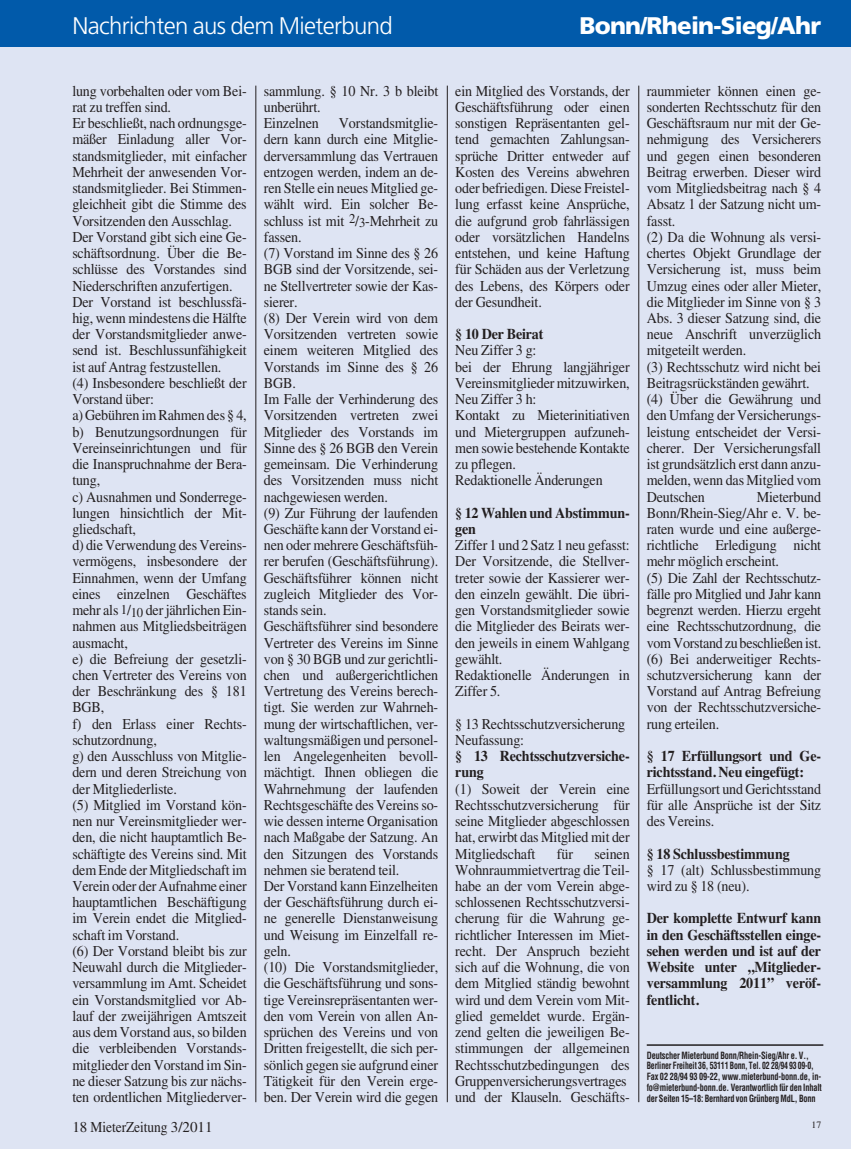
<style>
.page{position:relative;width:851px;height:1149px;background:#fff}
.page>*{position:absolute;margin:0;border:0;box-sizing:border-box;transform-origin:0 0}
.t1{font:300 24px "Frutiger";letter-spacing:-.03em;color:#fff}
.t2{font:900 24px "Frutiger";letter-spacing:-.03em;color:#fff}
.t3{font:15px/16.2px "Times";letter-spacing:-.01em;color:#231f20;scale:.94 1}
.t4{font:700 15px/16.2px "Times";letter-spacing:-.01em;color:#231f20;scale:.94 1}
.t5{font:15px "Times";letter-spacing:-.01em;color:#231f20}
.t6{font:700 condensed 9.75px/10.8px "Helvetica";letter-spacing:-.015em;color:#231f20;scale:.85 1}
.t7{font:9.75px "Times";color:#231f20}
.s1{font-size:13.5px}
</style>
<div class="page">
<div style="left:0;top:47px;width:850px;height:1101px;background:#dee4f3"></div>
<div style="left:0;top:0;width:850px;height:47px;background:#015aaa"></div>
<hr style="left:255px;top:86px;width:1px;height:1015px;background:#231f20">
<hr style="left:447px;top:86px;width:1px;height:1015px;background:#231f20">
<hr style="left:638px;top:86px;width:1px;height:1015px;background:#231f20">
<hr style="left:646px;top:1043px;width:177px;height:2px;background:#231f20">
<h1 class="t1" style="left:72px;top:16px;width:322px">Nachrichten aus dem Mieterbund</h1>
<h1 class="t2" style="left:579px;top:16px;width:243px">Bonn/Rhein-Sieg/Ahr</h1>
<p class="t3" style="left:72px;top:84px;width:187px">lung vorbehalten oder vom Bei&shy;rat zu treffen sind.<br>Er beschließt, nach ordnungsge&shy;mäßer Einladung aller Vor&shy;standsmitglieder, mit einfacher<br>Mehrheit der anwesenden Vor&shy;standsmitglieder. Bei Stimmen&shy;gleichheit gibt die Stimme des<br>Vorsitzenden den Ausschlag.<br>Der Vorstand gibt sich eine Ge&shy;schäftsordnung. Über die Be&shy;schlüsse des Vorstandes sind<br>Niederschriften anzufertigen.<br>Der Vorstand ist beschlussfä&shy;hig, wenn mindestens die Hälfte der Vorstandsmitglieder anwe&shy;send ist. Beschlussunfähigkeit ist auf Antrag festzustellen.<br>(4) Insbesondere beschließt der<br>Vorstand über:<br>a)Gebühren imRahmen des § 4, b) Benutzungsordnungen für<br>Vereinseinrichtungen und für die Inanspruchnahme der Bera&shy;tung,<br>c) Ausnahmen und Sonderrege&shy;lungen hinsichtlich der Mit&shy;gliedschaft,<br>d) die Verwendung des Vereins&shy;vermögens, insbesondere der<br>Einnahmen, wenn der Umfang eines einzelnen Geschäftes mehr als <span class="s1">1</span>/<sub>10</sub> der jährlichen Ein&shy;nahmen aus Mitgliedsbeiträgen ausmacht,<br>e) die Befreiung der gesetzli&shy;chen Vertreter des Vereins von der Beschränkung des § 181<br>BGB,<br>f) den Erlass einer Rechts&shy;schutzordnung,<br>g) den Ausschluss von Mitglie&shy;dern und deren Streichung von der Mitgliederliste.<br>(5) Mitglied im Vorstand kön&shy;nen nur Vereinsmitglieder wer&shy;den, die nicht hauptamtlich Be&shy;schäftigte des Vereins sind. Mit dem Ende der Mitgliedschaft im<br>Verein oder der Aufnahme einer hauptamtlichen Beschäftigung im Verein endet die Mitglied&shy;schaft im Vorstand.<br>(6) Der Vorstand bleibt bis zur<br>Neuwahl durch die Mitglieder&shy;versammlung im Amt. Scheidet ein Vorstandsmitglied vor Ab&shy;lauf der zweijährigen Amtszeit aus dem Vorstand aus, so bilden die verbleibenden Vorstands&shy;mitglieder den Vorstand im Sin&shy;ne dieser Satzung bis zur nächs&shy;ten ordentlichen Mitgliederver-</p>
<p class="t3" style="left:264px;top:84px;width:187px">sammlung. § 10 Nr. 3 b bleibt unberührt.<br>Einzelnen</p>
<p class="t3" style="left:264px;top:117px;width:187px;text-indent:75px">Vorstandsmitglie&shy;dern kann durch eine Mitglie&shy;derversammlung das Vertrauen entzogen werden, indem an de&shy;ren Stelle ein neues Mitglied ge&shy;wählt wird. Ein solcher Be&shy;schluss ist mit <sup>2</sup>/<sub>3</sub>-Mehrheit zu fassen.<br>(7) Vorstand im Sinne des § 26<br>BGB sind der Vorsitzende, sei&shy;ne Stellvertreter sowie der Kas&shy;sierer.<br>(8) Der Verein wird von dem<br>Vorsitzenden vertreten sowie einem weiteren Mitglied des<br>Vorstands im Sinne des § 26<br>BGB.<br>Im Falle der Verhinderung des<br>Vorsitzenden vertreten zwei<br>Mitglieder des Vorstands im<br>Sinne des § 26 BGB den Verein gemeinsam. Die Verhinderung des Vorsitzenden muss nicht nachgewiesen werden.<br>(9) Zur Führung der laufenden<br>Geschäfte kann der Vorstand ei&shy;nen oder mehrere Geschäftsfüh&shy;rer berufen (Geschäftsführung).<br>Geschäftsführer können nicht zugleich Mitglieder des Vor&shy;stands sein.<br>Geschäftsführer sind besondere<br>Vertreter des Vereins im Sinne von § 30 BGB und zur gerichtli&shy;chen und außergerichtlichen<br>Vertretung des Vereins berech&shy;tigt. Sie werden zur Wahrneh&shy;mung der wirtschaftlichen, ver&shy;waltungsmäßigen und personel&shy;len Angelegenheiten bevoll&shy;mächtigt. Ihnen obliegen die<br>Wahrnehmung der laufenden<br>Rechtsgeschäfte des Vereins so&shy;wie dessen interne Organisation nach Maßgabe der Satzung. An den Sitzungen des Vorstands nehmen sie beratend teil.<br>Der Vorstand kann Einzelheiten der Geschäftsführung durch ei&shy;ne generelle Dienstanweisung und Weisung im Einzelfall re&shy;geln.<br>(10) Die Vorstandsmitglieder, die Geschäftsführung und sons&shy;tige Vereinsrepräsentanten wer&shy;den vom Verein von allen An&shy;sprüchen des Vereins und von<br>Dritten freigestellt, die sich per&shy;sönlich gegen sie aufgrund einer<br>Tätigkeit für den Verein erge&shy;ben. Der Verein wird die gegen</p>
<p class="t3" style="left:455px;top:84px;width:187px;text-align:justify">ein Mitglied des Vorstands, der Geschäftsführung oder einen sonstigen Repräsentanten gel&shy;tend gemachten Zahlungsan&shy;sprüche Dritter entweder auf Kosten des Vereins abwehren oder befriedigen. Diese Freistel&shy;lung erfasst keine Ansprüche, die aufgrund grob fahrlässigen oder vorsätzlichen Handelns entstehen, und keine Haftung für Schäden aus der Verletzung des Lebens, des Körpers oder der Gesundheit.</p>
<p class="t4" style="left:455px;top:326px;width:95px">§ 10 Der Beirat</p>
<p class="t3" style="left:455px;top:344px;width:187px">Neu Ziffer 3 g:<br>bei der Ehrung langjähriger<br>Vereinsmitglieder mitzuwirken,<br>Neu Ziffer 3 h:<br>Kontakt zu Mieterinitiativen und Mietergruppen aufzuneh&shy;men sowie bestehende Kontakte zu pflegen.<br>Redaktionelle Änderungen</p>
<p class="t4" style="left:455px;top:504px;width:187px">§ 12 Wahlen und Abstimmun&shy;gen</p>
<p class="t3" style="left:455px;top:538px;width:187px">Ziffer 1 und 2 Satz 1 neu gefasst:<br>Der Vorsitzende, die Stellver&shy;treter sowie der Kassierer wer&shy;den einzeln gewählt. Die übri&shy;gen Vorstandsmitglieder sowie die Mitglieder des Beirats wer&shy;den jeweils in einem Wahlgang gewählt.<br>Redaktionelle Änderungen in<br>Ziffer 5.</p>
<p class="t3" style="left:455px;top:717px;width:182px">§ 13 Rechtsschutzversicherung<br>Neufassung:</p>
<p class="t4" style="left:455px;top:747px;width:187px">§ 13 Rechtsschutzversiche&shy;rung</p>
<p class="t3" style="left:455px;top:781px;width:187px;text-align:justify">(1) Soweit der Verein eine Rechtsschutzversicherung für seine Mitglieder abgeschlossen hat, erwirbt das Mitglied mit der Mitgliedschaft</p>
<p class="t3" style="left:455px;top:846px;width:187px;text-indent:139px">seinen<br>Wohnraummietvertrag die Teil&shy;habe an der vom Verein abge&shy;schlossenen Rechtsschutzversi&shy;cherung für die Wahrung ge&shy;richtlicher Interessen im Miet&shy;recht. Der Anspruch bezieht sich auf die Wohnung, die von dem Mitglied ständig bewohnt wird und dem Verein vom Mit&shy;glied gemeldet wurde. Ergän&shy;zend gelten die jeweiligen Be&shy;stimmungen der allgemeinen<br>Rechtsschutzbedingungen des<br>Gruppenversicherungsvertrages und der Klauseln. Geschäfts-</p>
<p class="t3" style="left:557px;top:846px;width:19px">für</p>
<p class="t3" style="left:646px;top:84px;width:187px">raummieter können einen ge&shy;sonderten Rechtsschutz für den<br>Geschäftsraum nur mit der Ge&shy;nehmigung des Versicherers und gegen einen besonderen<br>Beitrag erwerben. Dieser wird vom Mitgliedsbeitrag nach § 4<br>Absatz 1 der Satzung nicht um&shy;fasst.<br>(2) Da die Wohnung als versi&shy;chertes Objekt Grundlage der<br>Versicherung ist, muss beim<br>Umzug eines oder aller Mieter, die Mitglieder im Sinne von § 3<br>Abs. 3 dieser Satzung sind, die neue Anschrift unverzüglich mitgeteilt werden.<br>(3) Rechtsschutz wird nicht bei<br>Beitragsrückständen gewährt. (4) Über die Gewährung und den Umfang der Versicherungs&shy;leistung entscheidet der Versi&shy;cherer. Der Versicherungsfall ist grundsätzlich erst dann anzu&shy;melden, wenn das Mitglied vom<br>Deutschen</p>
<p class="t3" style="left:646px;top:490px;width:187px;text-indent:110px">Mieterbund<br>Bonn/Rhein-Sieg/Ahr e. V. be&shy;raten wurde und eine außerge&shy;richtliche Erledigung nicht mehr möglich erscheint.<br>(5) Die Zahl der Rechtsschutz&shy;fälle pro Mitglied und Jahr kann begrenzt werden. Hierzu ergeht eine Rechtsschutzordnung, die vomVorstand zu beschließen ist. (6) Bei anderweitiger Rechts&shy;schutzversicherung kann der<br>Vorstand auf Antrag Befreiung von der Rechtsschutzversiche&shy;rung erteilen.</p>
<p class="t4" style="left:646px;top:747px;width:187px">§ 17 Erfüllungsort und Ge&shy;richtsstand. Neu eingefügt:</p>
<p class="t3" style="left:646px;top:781px;width:187px;text-align:justify">Erfüllungsort und Gerichtsstand für alle Ansprüche ist der Sitz des Vereins.</p>
<p class="t4" style="left:646px;top:845px;width:153px">§ 18 Schlussbestimmung</p>
<p class="t3" style="left:646px;top:862px;width:187px">§ 17 (alt) Schlussbestimmung wird zu § 18 (neu).</p>
<p class="t4" style="left:646px;top:909px;width:187px;text-align:justify">Der komplette Entwurf kann in den Geschäftsstellen einge&shy;sehen werden und ist auf der Website unter „Mitglieder&shy;versammlung 2011” veröf&shy;fentlicht.</p>
<p class="t6" style="left:646px;top:1049px;width:207px">Deutscher Mieterbund Bonn/Rhein-Sieg/Ahr e. V., Berliner Freiheit 36, 53111 Bonn, Tel. 02 28/94 9309-0, Fax 02 28/94 93 09-22, www.mieterbund-bonn.de, in&shy;fo@mieterbund-bonn.de. Verantwortlich für den Inhalt der Seiten 15–18: Bernhard von Grünberg MdL, Bonn</p>
<p class="t5" style="left:72px;top:1121px;width:142px">18 MieterZeitung 3/2011</p>
<p class="t7" style="left:811px;top:1121px;width:11px">17</p>
</div>
